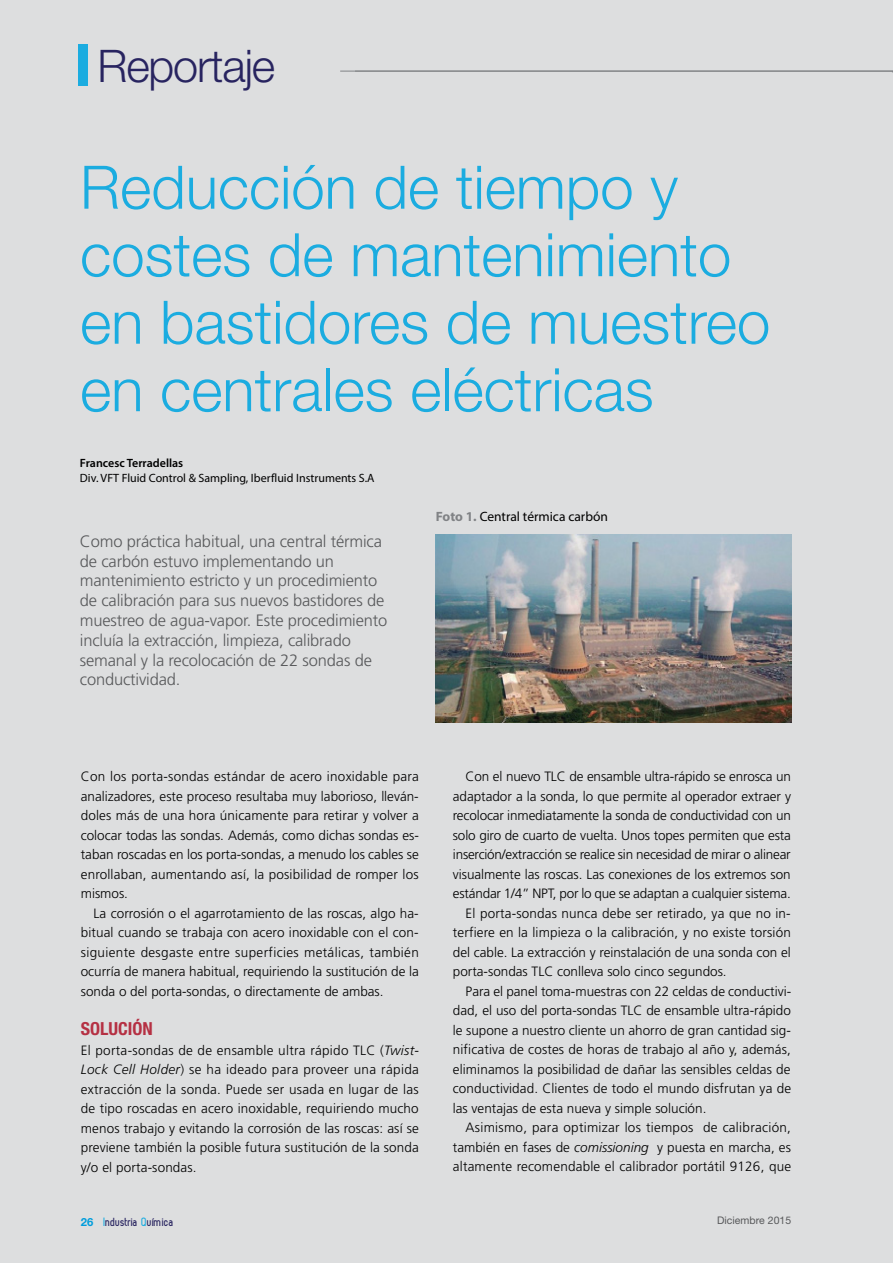
<style>
.page{position:relative;width:893px;height:1263px;background:#dddedf}
.page>*{position:absolute;margin:0;border:0;box-sizing:border-box;transform-origin:0 0}
.t1{font:300 60px/67.5px "Helvetica Neue LT Std";color:#1bace0}
.t2{font:300 45px "Helvetica Neue LT Std";letter-spacing:-.025em;color:#282460}
.t3{font:700 condensed 18px "Helvetica Neue LT Std";color:#b53043}
.t4{font:300 16.5px/19.8px "Frutiger";letter-spacing:-.01em;color:#58595b}
.t5{font:300 13.5px/19.5px "Frutiger";color:#000;text-align:justify}
.t6{font:300 13.5px "Frutiger";letter-spacing:.02em;color:#000}
.t7{font:13.5px "Myriad Pro";color:#000}
.t8{font:12px "Myriad Pro";color:#000}
.t9{font:600 12px "Myriad Pro";color:#000}
.t10{font:700 12px "Zag";color:#282460}
.t11{font:10.5px "Helvetica Neue LT Std";color:#58595b}
.s1{font-weight:700;font-size:58.5px;color:#1bace0}
.s2{font-weight:700;color:#808285}
.s3{font-style:italic}
.s4{font-family:"Helvetica Neue LT Std";font-size:11.25px;color:#009ddc}
.s5{color:#1bace0}
</style>
<div class="page">
<hr style="left:340px;top:71px;width:553px;height:1px;background:#808285">
<img style="left:436px;top:534px;width:355px;height:189px">
<h2 class="t2" style="left:74px;top:38px;width:203px"><span class="s1">I</span> Reportaje</h2>
<h1 class="t1" style="left:80px;top:152px;width:692px">Reducción de tiempo y costes de mantenimiento en bastidores de muestreo en centrales eléctricas</h1>
<p class="t9" style="left:80px;top:456px;width:105px">Francesc Terradellas</p>
<p class="t8" style="left:80px;top:471px;width:296px">Div. VFT Fluid Control &amp; Sampling, Iberfluid Instruments S.A</p>
<p class="t4" style="left:80px;top:531px;width:309px">Como práctica habitual, una central térmica de carbón estuvo implementando un mantenimiento estricto y un procedimiento de calibración para sus nuevos bastidores de muestreo de agua-vapor. Este procedimiento incluía la extracción, limpieza, calibrado semanal y la recolocación de 22 sondas de conductividad.</p>
<p class="t7" style="left:436px;top:508px;width:174px"><span class="s2">Foto 1.</span> Central térmica carbón</p>
<p class="t5" style="left:81px;top:767px;width:340px">Con los porta-sondas estándar de acero inoxidable para analizadores, este proceso resultaba muy laborioso, lleván&shy;doles más de una hora únicamente para retirar y volver a colocar todas las sondas. Además, como dichas sondas es&shy;taban roscadas en los porta-sondas, a menudo los cables se enrollaban, aumentando así, la posibilidad de romper los mismos.</p>
<p class="t5" style="left:81px;top:904px;width:340px;text-indent:13px">La corrosión o el agarrotamiento de las roscas, algo ha&shy;bitual cuando se trabaja con acero inoxidable con el con&shy;siguiente desgaste entre superficies metálicas, también ocurría de manera habitual, requiriendo la sustitución de la sonda o del porta-sondas, o directamente de ambas.</p>
<h3 class="t3" style="left:81px;top:1018px;width:74px">SOLUCIÓN</h3>
<p class="t5" style="left:81px;top:1040px;width:340px">El porta-sondas de de ensamble ultra rápido TLC (<span class="s3">Twist-Lock Cell Holder</span>) se ha ideado para proveer una rápida extracción de la sonda. Puede ser usada en lugar de las de tipo roscadas en acero inoxidable, requiriendo mucho menos trabajo y evitando la corrosión de las roscas: así se previene también la posible futura sustitución de la sonda y/o el porta-sondas.</p>
<p class="t5" style="left:466px;top:767px;width:327px">Con el nuevo TLC de ensamble ultra-rápido se enrosca un</p>
<p class="t5" style="left:453px;top:787px;width:340px">adaptador a la sonda, lo que permite al operador extraer y</p>
<p class="t5" style="left:453px;top:806px;width:340px">recolocar inmediatamente la sonda de conductividad con un</p>
<p class="t5" style="left:453px;top:826px;width:340px">solo giro de cuarto de vuelta. Unos topes permiten que esta</p>
<p class="t5" style="left:453px;top:845px;width:339px">inserción/extracción se realice sin necesidad de mirar o alinear</p>
<p class="t5" style="left:453px;top:865px;width:339px">visualmente las roscas. Las conexiones de los extremos son</p>
<p class="t5" style="left:453px;top:884px;width:339px">estándar 1/4” NPT, por lo que se adaptan a cualquier sistema.</p>
<p class="t5" style="left:466px;top:904px;width:327px">El porta-sondas nunca debe ser retirado, ya que no in-</p>
<p class="t5" style="left:453px;top:923px;width:339px">terfiere en la limpieza o la calibración, y no existe torsión</p>
<p class="t5" style="left:453px;top:943px;width:339px">del cable. La extracción y reinstalación de una sonda con el</p>
<p class="t5" style="left:453px;top:962px;width:275px">porta-sondas TLC conlleva solo cinco segundos.</p>
<p class="t5" style="left:466px;top:982px;width:327px">Para el panel toma-muestras con 22 celdas de conductivi-</p>
<p class="t5" style="left:453px;top:1001px;width:340px">dad, el uso del porta-sondas TLC de ensamble ultra-rápido</p>
<p class="t5" style="left:453px;top:1021px;width:340px">le supone a nuestro cliente un ahorro de gran cantidad sig-</p>
<p class="t5" style="left:453px;top:1040px;width:340px">nificativa de costes de horas de trabajo al año y, además,</p>
<p class="t5" style="left:453px;top:1060px;width:339px">eliminamos la posibilidad de dañar las sensibles celdas de</p>
<p class="t5" style="left:453px;top:1079px;width:340px">conductividad. Clientes de todo el mundo disfrutan ya de</p>
<p class="t5" style="left:453px;top:1099px;width:255px">las ventajas de esta nueva y simple solución.</p>
<p class="t6" style="left:466px;top:1120px;width:327px">Asimismo, para optimizar los tiempos de calibración,</p>
<p class="t5" style="left:453px;top:1138px;width:340px">también en fases de <span class="s3">comissioning</span> y puesta en marcha, es</p>
<p class="t5" style="left:453px;top:1157px;width:340px">altamente recomendable el calibrador portátil 9126, que</p>
<p class="t10" style="left:81px;top:1215px;width:94px"><span class="s4">26</span> <span class="s5">I</span>ndustria <span class="s5">Q</span>uímica</p>
<p class="t11" style="left:717px;top:1214px;width:76px">Diciembre 2015</p>
</div>
